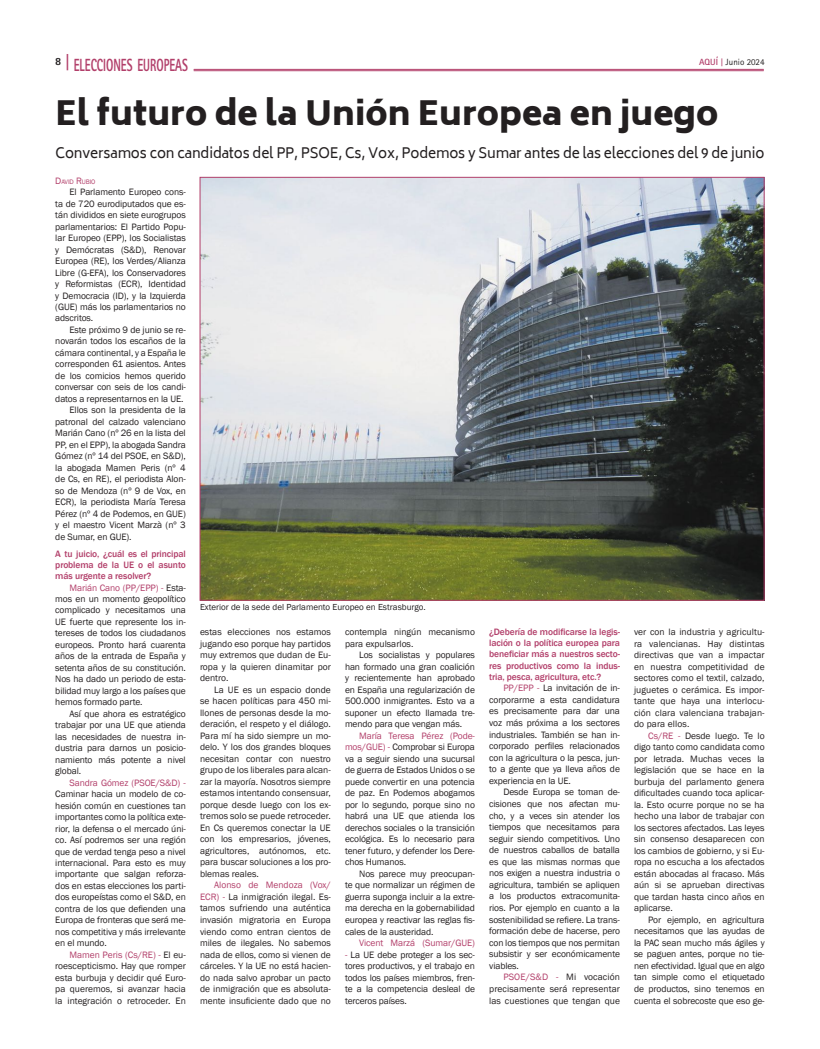
<style>
.page{position:relative;width:820px;height:1049px;background:#fff}
.page>*{position:absolute;margin:0;border:0;box-sizing:border-box;transform-origin:0 0}
.t1{font:900 33px "Biryani";color:#231f20}
.t2{font:800 17.6px "Rotis Sans Serif Std";color:#b23f6a;scale:.64 1}
.t3{font:14px "Biryani";letter-spacing:-.01em;color:#231f20}
.t4{font:800 11px "Rotis Sans Serif Std";color:#231f20}
.t5{font:9.5px/11.5px "Franklin Gothic";letter-spacing:-.01em;color:#231f20;text-align:justify}
.t6{font:500 9.5px/11.2px "Franklin Gothic";letter-spacing:-.01em;color:#b23f6a;text-align:justify}
.t7{font:9.5px "Franklin Gothic";letter-spacing:-.01em;color:#b23f6a}
.t8{font:9px "Franklin Gothic";color:#231f20}
.t9{font:9px "Rotis Sans Serif Std";color:#231f20}
.t10{font:6.7px "Franklin Gothic";letter-spacing:-.015em;color:#b23f6a}
.s1{font-size:18.2px}
.s2{font-weight:700;color:#b23f6a}
.s3{font-family:"Rotis Serif Std";font-weight:700;color:#b23f6a}
.s4{font-size:9.5px}
.s5{color:#b23f6a}
</style>
<div class="page">
<img style="left:201px;top:179px;width:561px;height:420px">
<hr style="left:194px;top:69px;width:569px;height:1px;background:#b23f6a">
<hr style="left:194px;top:71px;width:569px;height:1px;background:#b23f6a">
<h2 class="t2" style="left:65px;top:54px;width:193px"><span class="s1">|</span> ELECCIONES EUROPEAS</h2>
<p class="t4" style="left:55px;top:54px;width:8px">8</p>
<p class="t9" style="left:698px;top:57px;width:67px"><span class="s2">AQUÍ</span> <span class="s3">|</span> Junio 2024</p>
<h1 class="t1" style="left:55px;top:94px;width:664px">El futuro de la Unión Europea en juego</h1>
<h3 class="t3" style="left:55px;top:145px;width:710px">Conversamos con candidatos del PP, PSOE, Cs, Vox, Podemos y Sumar antes de las elecciones del 9 de junio</h3>
<p class="t10" style="left:55px;top:177px;width:42px"><span class="s4">D</span>AVID <span class="s4">R</span>UBIO</p>
<p class="t5" style="left:55px;top:186px;width:132px;text-indent:14px">El Parlamento Europeo cons&shy;ta de 720 eurodiputados que es&shy;tán divididos en siete eurogrupos parlamentarios: El Partido Popu&shy;lar Europeo (EPP), los Socialistas y Demócratas (S&amp;D), Renovar Europea (RE), los Verdes/Alianza Libre (G-EFA), los Conservadores y Reformistas (ECR), Identidad y Democracia (ID), y la Izquierda (GUE) más los parlamentarios no adscritos.</p>
<p class="t5" style="left:69px;top:324px;width:118px">Este próximo 9 de junio se re-</p>
<p class="t5" style="left:55px;top:336px;width:132px">novarán todos los escaños de la</p>
<p class="t5" style="left:55px;top:347px;width:132px">cámara continental, y a España le</p>
<p class="t5" style="left:55px;top:359px;width:132px">corresponden 61 asientos. Antes</p>
<p class="t5" style="left:55px;top:370px;width:132px">de los comicios hemos querido</p>
<p class="t5" style="left:55px;top:382px;width:132px">conversar con seis de los candi-</p>
<p class="t5" style="left:55px;top:393px;width:130px">datos a representarnos en la UE.</p>
<p class="t5" style="left:69px;top:405px;width:118px">Ellos son la presidenta de la</p>
<p class="t5" style="left:55px;top:416px;width:132px">patronal del calzado valenciano</p>
<p class="t5" style="left:55px;top:427px;width:132px">Marián Cano (nº 26 en la lista del</p>
<p class="t5" style="left:55px;top:439px;width:132px">PP, en el EPP), la abogada Sandra</p>
<p class="t5" style="left:55px;top:450px;width:132px">Gómez (nº 14 del PSOE, en S&amp;D),</p>
<p class="t5" style="left:55px;top:462px;width:132px">la abogada Mamen Peris (nº 4</p>
<p class="t5" style="left:55px;top:473px;width:132px">de Cs, en RE), el periodista Alon-</p>
<p class="t5" style="left:55px;top:485px;width:132px">so de Mendoza (nº 9 de Vox, en</p>
<p class="t5" style="left:55px;top:496px;width:132px">ECR), la periodista María Teresa</p>
<p class="t5" style="left:55px;top:508px;width:132px">Pérez (nº 4 de Podemos, en GUE)</p>
<p class="t5" style="left:55px;top:519px;width:132px">y el maestro Vicent Marzà (nº 3</p>
<p class="t5" style="left:55px;top:531px;width:78px">de Sumar, en GUE).</p>
<p class="t6" style="left:55px;top:548px;width:132px">A tu juicio, ¿cuál es el principal problema de la UE o el asunto más urgente a resolver?</p>
<p class="t5" style="left:55px;top:582px;width:132px;text-indent:14px"><span class="s5">Marián Cano (PP/EPP) -</span> Esta&shy;mos en un momento geopolítico complicado y necesitamos una UE fuerte que represente los in&shy;tereses de todos los ciudadanos europeos. Pronto hará cuarenta años de la entrada de España y setenta años de su constitución.<br>Nos ha dado un periodo de esta&shy;bilidad muy largo a los países que hemos formado parte.</p>
<p class="t5" style="left:55px;top:708px;width:132px;text-indent:14px">Así que ahora es estratégico trabajar por una UE que atienda las necesidades de nuestra in&shy;dustria para darnos un posicio&shy;namiento más potente a nivel global.</p>
<p class="t7" style="left:69px;top:776px;width:118px">Sandra Gómez (PSOE/S&amp;D) -</p>
<p class="t5" style="left:55px;top:788px;width:132px">Caminar hacia un modelo de co&shy;hesión común en cuestiones tan importantes como la política exte&shy;rior, la defensa o el mercado úni&shy;co. Así podremos ser una región que de verdad tenga peso a nivel internacional. Para esto es muy importante que salgan reforza&shy;dos en estas elecciones los parti&shy;dos europeístas como el S&amp;D, en contra de los que defienden una Europa de fronteras que será me&shy;nos competitiva y más irrelevante en el mundo.</p>
<p class="t5" style="left:55px;top:949px;width:132px;text-indent:14px"><span class="s5">Mamen Peris (Cs/RE) -</span> El eu&shy;roescepticismo. Hay que romper esta burbuja y decidir qué Euro&shy;pa queremos, si avanzar hacia la integración o retroceder. En</p>
<p class="t8" style="left:200px;top:601px;width:227px">Exterior de la sede del Parlamento Europeo en Estrasburgo.</p>
<p class="t5" style="left:200px;top:626px;width:132px">estas elecciones nos estamos jugando eso porque hay partidos muy extremos que dudan de Eu&shy;ropa y la quieren dinamitar por dentro.</p>
<p class="t5" style="left:200px;top:684px;width:132px;text-indent:14px">La UE es un espacio donde se hacen políticas para 450 mi&shy;llones de personas desde la mo&shy;deración, el respeto y el diálogo.<br>Para mí ha sido siempre un mo&shy;delo. Y los dos grandes bloques necesitan contar con nuestro grupo de los liberales para alcan&shy;zar la mayoría. Nosotros siempre estamos intentando consensuar, porque desde luego con los ex&shy;tremos solo se puede retroceder.<br>En Cs queremos conectar la UE con los empresarios, jóvenes, agricultores, autónomos, etc. para buscar soluciones a los pro&shy;blemas reales.</p>
<p class="t5" style="left:200px;top:880px;width:132px;text-indent:14px"><span class="s5">Alonso de Mendoza (Vox/ ECR) -</span> La inmigración ilegal. Es&shy;tamos sufriendo una auténtica invasión migratoria en Europa viendo como entran cientos de miles de ilegales. No sabemos nada de ellos, como si vienen de cárceles. Y la UE no está hacien&shy;do nada salvo aprobar un pacto de inmigración que es absoluta&shy;mente insuficiente dado que no</p>
<p class="t5" style="left:345px;top:626px;width:131px">contempla ningún mecanismo para expulsarlos.</p>
<p class="t5" style="left:345px;top:649px;width:131px;text-indent:14px">Los socialistas y populares han formado una gran coalición y recientemente han aprobado en España una regularización de 500.000 inmigrantes. Esto va a suponer un efecto llamada tre&shy;mendo para que vengan más.</p>
<p class="t5" style="left:345px;top:730px;width:131px;text-indent:14px"><span class="s5">María Teresa Pérez (Pode&shy;mos/GUE) -</span> Comprobar si Europa va a seguir siendo una sucursal de guerra de Estados Unidos o se puede convertir en una potencia de paz. En Podemos abogamos por lo segundo, porque sino no habrá una UE que atienda los derechos sociales o la transición ecológica. Es lo necesario para tener futuro, y defender los Dere&shy;chos Humanos.</p>
<p class="t5" style="left:345px;top:868px;width:131px;text-indent:14px">Nos parece muy preocupan&shy;te que normalizar un régimen de guerra suponga incluir a la extre&shy;ma derecha en la gobernabilidad europea y reactivar las reglas fis&shy;cales de la austeridad.</p>
<p class="t7" style="left:359px;top:937px;width:117px">Vicent Marzá (Sumar/GUE)</p>
<p class="t5" style="left:345px;top:949px;width:131px"><span class="s5">-</span> La UE debe proteger a los sec&shy;tores productivos, y el trabajo en todos los países miembros, fren&shy;te a la competencia desleal de terceros países.</p>
<p class="t6" style="left:489px;top:626px;width:132px">¿Debería de modificarse la legis&shy;lación o la política europea para beneficiar más a nuestros secto&shy;res productivos como la indus&shy;tria, pesca, agricultura, etc.?</p>
<p class="t5" style="left:489px;top:682px;width:132px;text-indent:14px"><span class="s5">PP/EPP -</span> La invitación de in&shy;corporarme a esta candidatura es precisamente para dar una voz más próxima a los sectores industriales. También se han in&shy;corporado perfiles relacionados con la agricultura o la pesca, jun&shy;to a gente que ya lleva años de experiencia en la UE.</p>
<p class="t5" style="left:489px;top:787px;width:132px;text-indent:14px">Desde Europa se toman de&shy;cisiones que nos afectan mu&shy;cho, y a veces sin atender los tiempos que necesitamos para seguir siendo competitivos. Uno de nuestros caballos de batalla es que las mismas normas que nos exigen a nuestra industria o agricultura, también se apliquen a los productos extracomunita&shy;rios. Por ejemplo en cuanto a la sostenibilidad se refiere. La trans&shy;formación debe de hacerse, pero con los tiempos que nos permitan subsistir y ser económicamente viables.</p>
<p class="t5" style="left:489px;top:971px;width:132px;text-indent:14px"><span class="s5">PSOE/S&amp;D -</span> Mi vocación precisamente será representar las cuestiones que tengan que</p>
<p class="t5" style="left:633px;top:626px;width:132px">ver con la industria y agricultu&shy;ra valencianas. Hay distintas directivas que van a impactar en nuestra competitividad de sectores como el textil, calzado, juguetes o cerámica. Es impor&shy;tante que haya una interlocu&shy;ción clara valenciana trabajan&shy;do para ellos.</p>
<p class="t5" style="left:633px;top:730px;width:132px;text-indent:14px"><span class="s5">Cs/RE -</span> Desde luego. Te lo digo tanto como candidata como por letrada. Muchas veces la legislación que se hace en la burbuja del parlamento genera dificultades cuando toca aplicar&shy;la. Esto ocurre porque no se ha hecho una labor de trabajar con los sectores afectados. Las leyes sin consenso desaparecen con los cambios de gobierno, y si Eu&shy;ropa no escucha a los afectados están abocadas al fracaso. Más aún si se aprueban directivas que tardan hasta cinco años en aplicarse.</p>
<p class="t5" style="left:633px;top:914px;width:132px;text-indent:14px">Por ejemplo, en agricultura necesitamos que las ayudas de la PAC sean mucho más ágiles y se paguen antes, porque no tie&shy;nen efectividad. Igual que en algo tan simple como el etiquetado de productos, sino tenemos en cuenta el sobrecoste que eso ge-</p>
</div>
